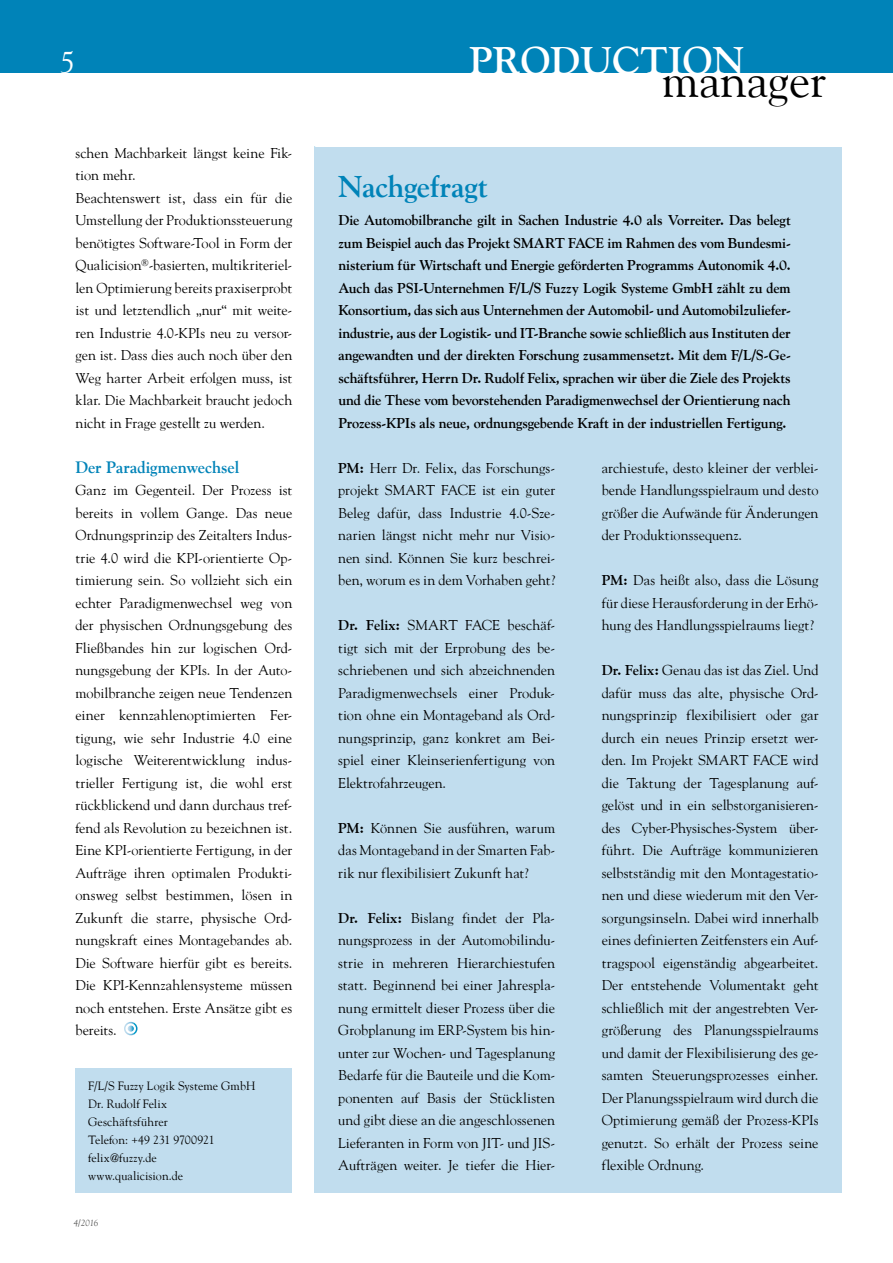
<style>
.page{position:relative;width:893px;height:1263px;background:#fff}
.page>*{position:absolute;margin:0;border:0;box-sizing:border-box;transform-origin:0 0}
.t1{font:47.7px "Goudy";color:#000}
.t2{font:700 38.4px "Goudy";color:#fff}
.t3{font:700 30px "Goudy";letter-spacing:-.01em;color:#0083b8}
.t4{font:30px "Goudy";color:#fff}
.t5{font:700 16.5px "Goudy";letter-spacing:-.005em;color:#0083b8}
.t6{font:14.25px/22.5px "Goudy";color:#000;text-align:justify}
.t7{font:700 14.25px/22.5px "Goudy";letter-spacing:-.01em;color:#000;text-align:justify}
.t8{font:12px/18px "Goudy";letter-spacing:.01em;color:#000}
.t9{font:italic 9px "Goudy";color:#565655}
.s1{font-weight:700}
</style>
<div class="page">
<div style="left:0;top:0;width:893px;height:72px;background:#0083b8"></div>
<div style="left:124px;top:1022px;width:13px;height:13px;border:2px solid #fff;border-radius:50%"></div>
<svg style="left:128px;top:1025px;width:6px;height:7px"></svg>
<div style="left:314px;top:147px;width:528px;height:1046px;background:#c1ddee"></div>
<div style="left:75px;top:1068px;width:217px;height:125px;background:#c1ddee"></div>
<h3 class="t4" style="left:60px;top:44px;width:16px">5</h3>
<p class="t6" style="left:75px;top:141px;width:218px;text-align:left">schen Machbarkeit längst keine Fik&shy;tion mehr.<br>Beachtenswert ist, dass ein für die Umstellung der Produktionssteuerung benötigtes Software-Tool in Form der Qualicision<sup>®</sup>-basierten, multikriteriel&shy;len Optimierung bereits praxiserprobt ist und letztendlich „nur“ mit weite&shy;ren Industrie 4.0-KPIs neu zu versor&shy;gen ist. Dass dies auch noch über den Weg harter Arbeit erfolgen muss, ist klar. Die Machbarkeit braucht jedoch nicht in Frage gestellt zu werden.</p>
<p class="t5" style="left:75px;top:457px;width:165px">Der Paradigmenwechsel</p>
<p class="t6" style="left:75px;top:479px;width:218px">Ganz im Gegenteil. Der Prozess ist bereits in vollem Gange. Das neue Ordnungsprinzip des Zeitalters Indus&shy;trie 4.0 wird die KPI-orientierte Op&shy;timierung sein. So vollzieht sich ein echter Paradigmenwechsel weg von der physischen Ordnungsgebung des Fließbandes hin zur logischen Ord&shy;nungsgebung der KPIs. In der Auto&shy;mobilbranche zeigen neue Tendenzen einer kennzahlenoptimierten Fer&shy;tigung, wie sehr Industrie 4.0 eine logische Weiterentwicklung indus&shy;trieller Fertigung ist, die wohl erst rückblickend und dann durchaus tref&shy;fend als Revolution zu bezeichnen ist.<br>Eine KPI-orientierte Fertigung, in der Aufträge ihren optimalen Produkti&shy;onsweg selbst bestimmen, lösen in Zukunft die starre, physische Ord&shy;nungskraft eines Montagebandes ab.<br>Die Software hierfür gibt es bereits.<br>Die KPI-Kennzahlensysteme müssen noch entstehen. Erste Ansätze gibt es bereits.</p>
<p class="t8" style="left:88px;top:1076px;width:169px">F/L/S Fuzzy Logik Systeme GmbH<br>Dr. Rudolf Felix<br>Geschäftsführer<br>Telefon: +49 231 9700921 felix@fuzzy.de<br>www.qualicision.de</p>
<p class="t9" style="left:74px;top:1218px;width:26px">4/2016</p>
<h2 class="t2" style="left:469px;top:38px;width:277px">production</h2>
<h1 class="t1" style="left:662px;top:51px;width:166px">manager</h1>
<h3 class="t3" style="left:338px;top:168px;width:151px">Nachgefragt</h3>
<p class="t7" style="left:338px;top:209px;width:454px">Die Automobilbranche gilt in Sachen Industrie 4.0 als Vorreiter. Das belegt zum Beispiel auch das Projekt SMART FACE im Rahmen des vom Bundesmi&shy;nisterium für Wirtschaft und Energie geförderten Programms Autonomik 4.0.<br>Auch das PSI-Unternehmen F/L/S Fuzzy Logik Systeme GmbH zählt zu dem Konsortium, das sich aus Unternehmen der Automobil- und Automobilzuliefer&shy;industrie, aus der Logistik- und IT-Branche sowie schließlich aus Instituten der angewandten und der direkten Forschung zusammensetzt. Mit dem F/L/S-Ge&shy;schäftsführer, Herrn Dr. Rudolf Felix, sprachen wir über die Ziele des Projekts und die These vom bevorstehenden Paradigmenwechsel der Orientierung nach Prozess-KPIs als neue, ordnungsgebende Kraft in der industriellen Fertigung.</p>
<p class="t6" style="left:602px;top:456px;width:218px">archiestufe, desto kleiner der verblei&shy;bende Handlungsspielraum und desto größer die Aufwände für Änderungen der Produktionssequenz.</p>
<p class="t6" style="left:602px;top:569px;width:218px"><span class="s1">PM:</span> Das heißt also, dass die Lösung für diese Herausforderung in der Erhö&shy;hung des Handlungsspielraums liegt?</p>
<p class="t6" style="left:602px;top:659px;width:218px"><span class="s1">Dr. Felix:</span> Genau das ist das Ziel. Und dafür muss das alte, physische Ord&shy;nungsprinzip flexibilisiert oder gar durch ein neues Prinzip ersetzt wer&shy;den. Im Projekt SMART FACE wird die Taktung der Tagesplanung auf&shy;gelöst und in ein selbstorganisieren&shy;des Cyber-Physisches-System über&shy;führt. Die Aufträge kommunizieren selbstständig mit den Montagestatio&shy;nen und diese wiederum mit den Ver&shy;sorgungsinseln. Dabei wird innerhalb eines definierten Zeitfensters ein Auf&shy;tragspool eigenständig abgearbeitet.<br>Der entstehende Volumentakt geht schließlich mit der angestrebten Ver&shy;größerung des Planungsspielraums und damit der Flexibilisierung des ge&shy;samten Steuerungsprozesses einher.<br>Der Planungsspielraum wird durch die Optimierung gemäß der Prozess-KPIs genutzt. So erhält der Prozess seine flexible Ordnung.</p>
<p class="t6" style="left:338px;top:456px;width:218px"><span class="s1">PM:</span> Herr Dr. Felix, das Forschungs&shy;projekt SMART FACE ist ein guter Beleg dafür, dass Industrie 4.0-Sze&shy;narien längst nicht mehr nur Visio&shy;nen sind. Können Sie kurz beschrei&shy;ben, worum es in dem Vorhaben geht?</p>
<p class="t6" style="left:338px;top:614px;width:218px"><span class="s1">Dr. Felix:</span> SMART FACE beschäf&shy;tigt sich mit der Erprobung des be&shy;schriebenen und sich abzeichnenden Paradigmenwechsels einer Produk&shy;tion ohne ein Montageband als Ord&shy;nungsprinzip, ganz konkret am Bei&shy;spiel einer Kleinserienfertigung von Elektrofahrzeugen.</p>
<p class="t6" style="left:338px;top:816px;width:218px"><span class="s1">PM:</span> Können Sie ausführen, warum das Montageband in der Smarten Fab&shy;rik nur flexibilisiert Zukunft hat?</p>
<p class="t6" style="left:338px;top:906px;width:218px"><span class="s1">Dr. Felix:</span> Bislang findet der Pla&shy;nungsprozess in der Automobilindu&shy;strie in mehreren Hierarchiestufen statt. Beginnend bei einer Jahrespla&shy;nung ermittelt dieser Prozess über die Grobplanung im ERP-System bis hin&shy;unter zur Wochen- und Tagesplanung Bedarfe für die Bauteile und die Kom&shy;ponenten auf Basis der Stücklisten und gibt diese an die angeschlossenen Lieferanten in Form von JIT- und JIS-Aufträgen weiter. Je tiefer die Hier-</p>
</div>
